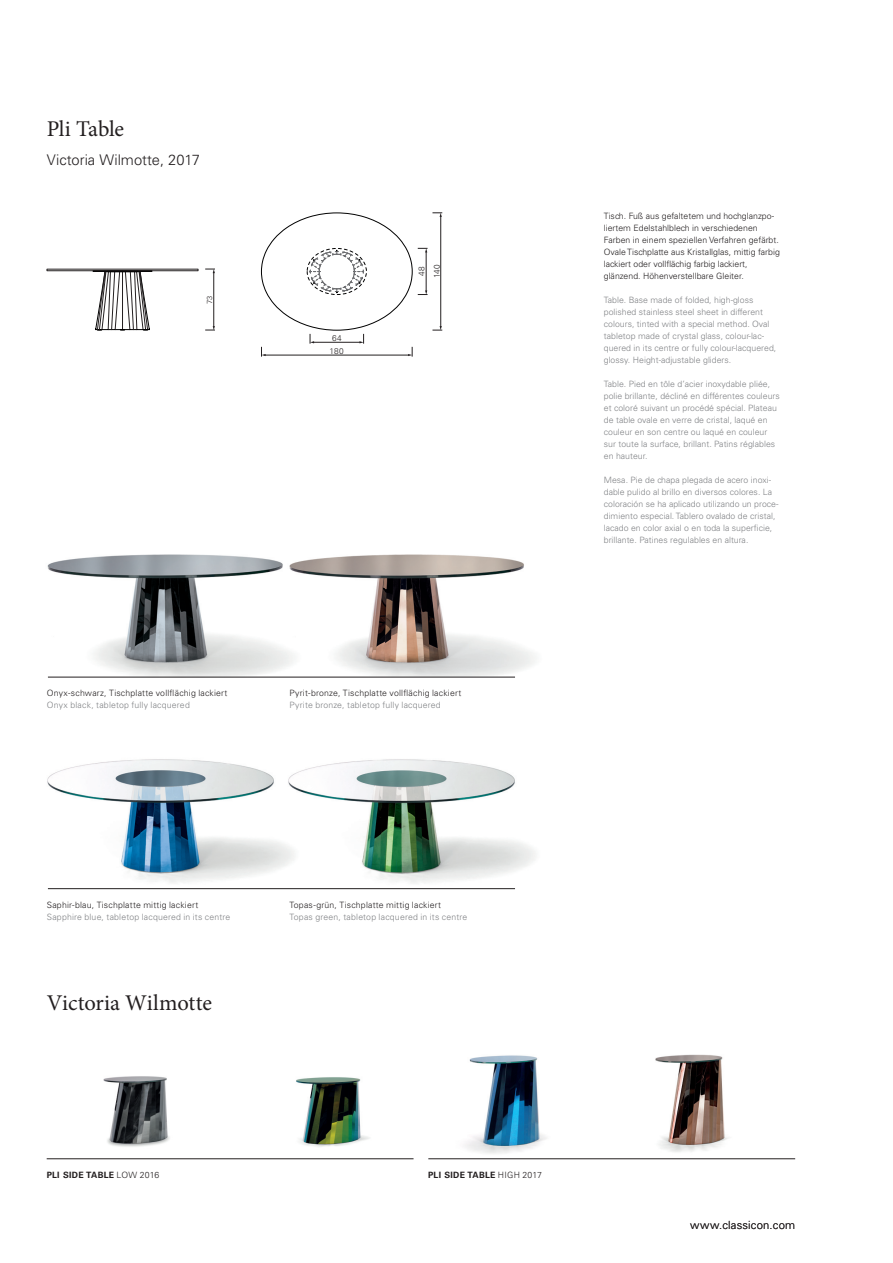
<style>
.page{position:relative;width:893px;height:1263px;background:#fff}
.page>*{position:absolute;margin:0;border:0;box-sizing:border-box;transform-origin:0 0}
.t1{font:22.5px "Minion Pro";letter-spacing:-.01em;color:#231f20}
.t2{font:300 14.7px "Univers LT Std";color:#231f20}
.t3{font:300 11.25px "Univers LT Std";letter-spacing:.015em;color:#231f20}
.t4{font:300 8.7px/12px "Univers LT Std";letter-spacing:.005em;color:#808285}
.t5{font:300 8.7px/12px "Univers LT Std";letter-spacing:.005em;color:#231f20}
.t6{font:300 8.7px "Univers LT Std";letter-spacing:.025em;color:#231f20}
.t7{font:700 8.7px "Univers";letter-spacing:.025em;color:#231f20}
.t8{font:300 8.7px "Univers LT Std";letter-spacing:.025em;color:#808285}
.t9{font:300 8.25px/15.1px "Univers";letter-spacing:.05em;color:#231f20}
.s1{font-weight:300}
.s2{font-family:"Univers LT Std";font-weight:300}
</style>
<div class="page">
<img style="left:103px;top:1076px;width:67px;height:71px">
<img style="left:263px;top:1077px;width:117px;height:83px">
<img style="left:428px;top:1054px;width:362px;height:106px">
<hr style="left:47px;top:1158px;width:367px;height:1px;background:#231f20">
<hr style="left:428px;top:1158px;width:367px;height:1px;background:#231f20">
<hr style="left:213px;top:272px;width:1px;height:55px;background:#231f20">
<svg style="left:205px;top:269px;width:10px;height:4px"></svg>
<svg style="left:205px;top:326px;width:10px;height:5px"></svg>
<svg style="left:47px;top:269px;width:151px;height:62px"></svg>
<svg style="left:261px;top:213px;width:181px;height:144px"></svg>
<img style="left:47px;top:759px;width:205px;height:124px">
<img style="left:252px;top:759px;width:284px;height:125px">
<img style="left:47px;top:554px;width:194px;height:123px">
<img style="left:241px;top:554px;width:294px;height:123px">
<hr style="left:48px;top:677px;width:467px;height:1px;background:#231f20">
<hr style="left:48px;top:888px;width:467px;height:1px;background:#231f20">
<h1 class="t1" style="left:47px;top:114px;width:79px">Pli Table</h1>
<h2 class="t2" style="left:47px;top:151px;width:155px">Victoria Wilmotte, 2017</h2>
<p class="t9" style="left:332px;top:330px;width:11px">64</p>
<p class="t9" style="left:330px;top:343px;width:16px">180</p>
<p class="t9" style="left:414px;top:278px;width:16px;rotate:-90deg">48<br>140</p>
<p class="t6" style="left:47px;top:687px;width:182px">Onyx-schwarz, Tischplatte vollflächig lackiert</p>
<p class="t8" style="left:47px;top:699px;width:145px">Onyx black, tabletop fully lacquered</p>
<p class="t6" style="left:289px;top:687px;width:173px">Pyrit-bronze, Tischplatte vollflächig lackiert</p>
<p class="t4" style="left:289px;top:699px;width:153px">Pyrite bronze, tabletop fully lacquered</p>
<p class="t5" style="left:604px;top:210px;width:177px">Tisch. Fuß aus gefaltetem und hochglanzpo&shy;liertem Edelstahlblech in verschiedenen Farben in einem speziellen Verfahren gefärbt.<br>Ovale Tischplatte aus Kristallglas, mittig farbig lackiert oder vollflächig farbig lackiert, glänzend. Höhenverstellbare Gleiter.</p>
<p class="t4" style="left:604px;top:294px;width:174px">Table. Base made of folded, high-gloss polished stainless steel sheet in different colours, tinted with a special method. Oval tabletop made of crystal glass, colour-lac&shy;quered in its centre or fully colour-lacquered, glossy. Height-adjustable gliders.</p>
<p class="t4" style="left:604px;top:378px;width:177px">Table. Pied en tôle d’acier inoxydable pliée, polie brillante, décliné en différentes couleurs et coloré suivant un procédé spécial. Plateau de table ovale en verre de cristal, laqué en couleur en son centre ou laqué en couleur sur toute la surface, brillant. Patins réglables en hauteur.</p>
<p class="t4" style="left:604px;top:474px;width:176px">Mesa. Pie de chapa plegada de acero inoxi&shy;dable pulido al brillo en diversos colores. La coloración se ha aplicado utilizando un proce&shy;dimiento especial. Tablero ovalado de cristal, lacado en color axial o en toda la superficie, brillante. Patines regulables en altura.</p>
<p class="t6" style="left:47px;top:899px;width:153px">Saphir-blau, Tischplatte mittig lackiert</p>
<p class="t4" style="left:47px;top:910px;width:185px">Sapphire blue, tabletop lacquered in its centre</p>
<h1 class="t1" style="left:47px;top:988px;width:167px">Victoria Wilmotte</h1>
<p class="t6" style="left:289px;top:899px;width:153px">Topas-grün, Tischplatte mittig lackiert</p>
<p class="t4" style="left:289px;top:910px;width:179px">Topas green, tabletop lacquered in its centre</p>
<p class="t7" style="left:47px;top:1170px;width:114px">PLI SIDE TABLE <span class="s1">LOW 2016</span></p>
<p class="t7" style="left:428px;top:1170px;width:115px">PLI SIDE TABLE <span class="s1">HIGH</span> <span class="s2">2017</span></p>
<p class="t3" style="left:690px;top:1218px;width:106px">www.classicon.com</p>
</div>
